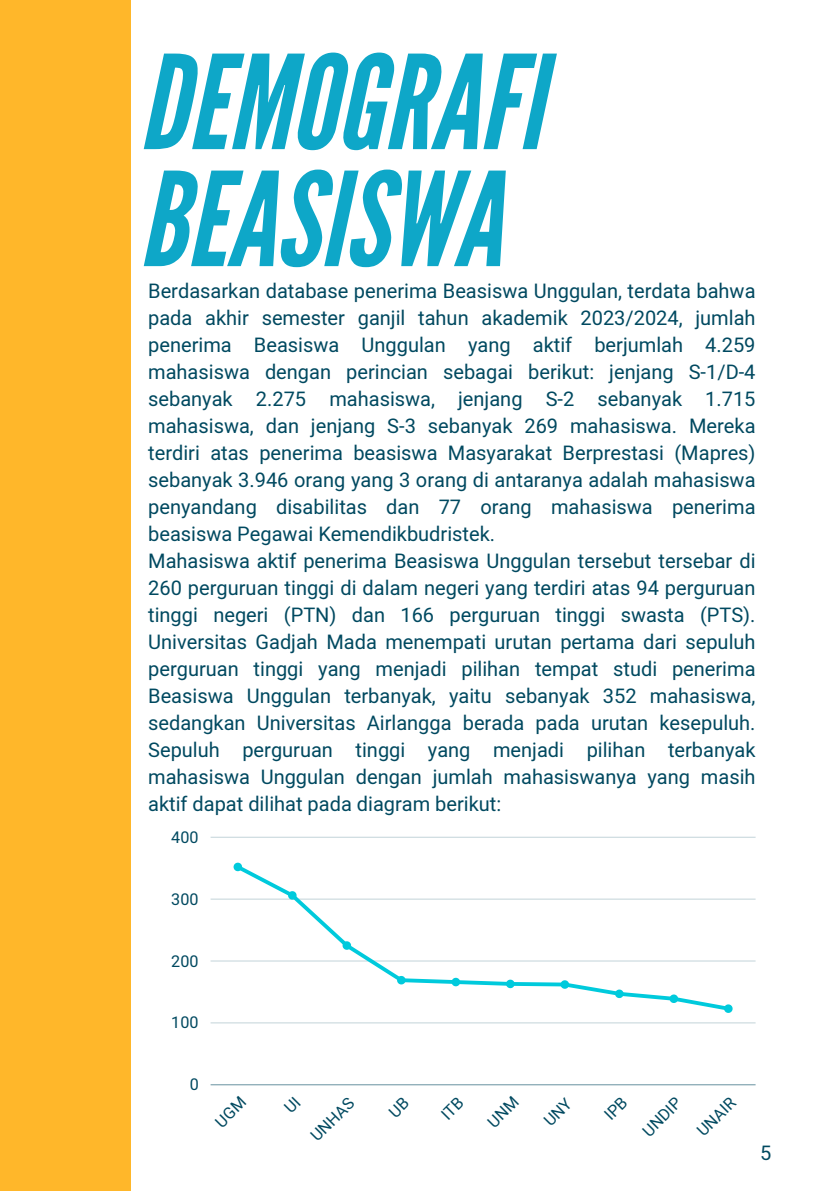
<style>
.page{position:relative;width:839px;height:1191px;background:#fff}
.page>*{position:absolute;margin:0;border:0;box-sizing:border-box;transform-origin:0 0}
.t1{font:italic 130px/117px "League Gothic";color:#0ea7c8}
.t2{font:20px/27px "Mardoto";color:#004960;text-align:justify}
.t3{font:16.2px "Mardoto";color:#004960}
</style>
<div class="page">
<div style="left:0;top:0;width:130px;height:1191px;background:#ffb72a"></div>
<hr style="left:210px;top:1084px;width:545px;height:1px;background:#004960">
<hr style="left:210px;top:1022px;width:545px;height:1px;background:#004960">
<hr style="left:210px;top:961px;width:545px;height:1px;background:#004960">
<hr style="left:210px;top:899px;width:545px;height:1px;background:#004960">
<hr style="left:210px;top:837px;width:545px;height:1px;background:#004960">
<svg style="left:233px;top:862px;width:499px;height:151px"></svg>
<h1 class="t1" style="left:138px;top:47px;width:405px">DEMOGRAFI<br>BEASISWA</h1>
<p class="t2" style="left:148px;top:278px;width:609px">Berdasarkan database penerima Beasiswa Unggulan, terdata bahwa pada akhir semester ganjil tahun akademik 2023/2024, jumlah penerima Beasiswa Unggulan yang aktif berjumlah 4.259 mahasiswa dengan perincian sebagai berikut: jenjang S-1/D-4 sebanyak 2.275 mahasiswa, jenjang S-2 sebanyak 1.715 mahasiswa, dan jenjang S-3 sebanyak 269 mahasiswa. Mereka terdiri atas penerima beasiswa Masyarakat Berprestasi (Mapres) sebanyak 3.946 orang yang 3 orang di antaranya adalah mahasiswa penyandang disabilitas dan 77 orang mahasiswa penerima beasiswa Pegawai Kemendikbudristek.</p>
<p class="t2" style="left:148px;top:548px;width:609px">Mahasiswa aktif penerima Beasiswa Unggulan tersebut tersebar di 260 perguruan tinggi di dalam negeri yang terdiri atas 94 perguruan tinggi negeri (PTN) dan 166 perguruan tinggi swasta (PTS).<br>Universitas Gadjah Mada menempati urutan pertama dari sepuluh perguruan tinggi yang menjadi pilihan tempat studi penerima Beasiswa Unggulan terbanyak, yaitu sebanyak 352 mahasiswa, sedangkan Universitas Airlangga berada pada urutan kesepuluh.<br>Sepuluh perguruan tinggi yang menjadi pilihan terbanyak mahasiswa Unggulan dengan jumlah mahasiswanya yang masih aktif dapat dilihat pada diagram berikut:</p>
<p class="t3" style="left:171px;top:828px;width:29px">400</p>
<p class="t3" style="left:171px;top:890px;width:29px">300</p>
<p class="t3" style="left:171px;top:952px;width:29px">200</p>
<p class="t3" style="left:171px;top:1013px;width:29px">100</p>
<p class="t3" style="left:190px;top:1075px;width:11px">0</p>
<p class="t3" style="left:307px;top:1132px;width:55px;rotate:-45deg">UNHAS</p>
<p class="t3" style="left:638px;top:1127px;width:49px;rotate:-45deg">UNDIP</p>
<p class="t3" style="left:693px;top:1127px;width:48px;rotate:-45deg">UNAIR</p>
<p class="t2" style="left:760px;top:1139px;width:13px">5</p>
</div>
